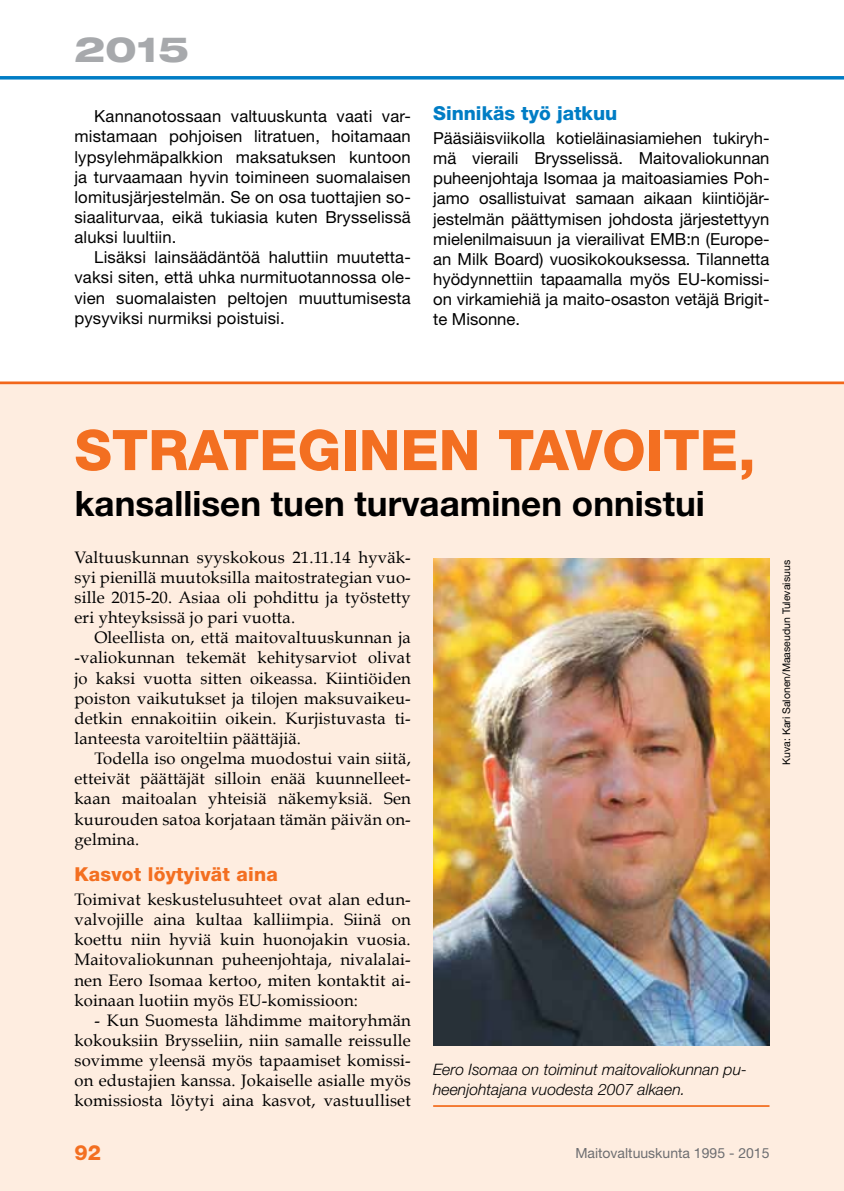
<style>
.page{position:relative;width:844px;height:1191px;background:#fff}
.page>*{position:absolute;margin:0;border:0;box-sizing:border-box;transform-origin:0 0}
.t1{font:800 56px "Helvetica Neue";color:#f36f21}
.t2{font:700 35px "Helvetica Neue";color:#000}
.t3{font:800 expanded 35px "Helvetica Neue";color:#a7a9ac}
.t4{font:800 21px "Helvetica Neue";color:#f36f21}
.t5{font:800 19.25px "Helvetica Neue";letter-spacing:.01em;color:#f36f21}
.t6{font:800 19.25px "Helvetica Neue";color:#007dc5}
.t7{font:16.62px/20.1px "Book Antiqua";letter-spacing:.01em;color:#000;text-align:justify}
.t8{font:16.62px/20.1px "Helvetica Neue";letter-spacing:.01em;color:#000;text-align:justify}
.t9{font:italic 300 15.75px/20.1px "Helvetica Neue";color:#000}
.t10{font:14px "Helvetica Neue";color:#6d6e71}
.t11{font:13.47px "Helvetica Neue";color:#6d6e71}
.t12{font:10.5px "Helvetica Neue";color:#000}
</style>
<div class="page">
<svg style="left:0;top:76px;width:843px;height:4px;background:#1f8ccc"></svg>
<div style="left:0;top:381px;width:843px;height:810px;background:#feede0"></div>
<img style="left:433px;top:558px;width:336px;height:487px">
<hr style="left:433px;top:1105px;width:336px;height:1px;background:#f36f21">
<hr style="left:0;top:381px;width:843px;height:3px;background:#f36f21">
<h2 class="t3" style="left:74px;top:27px;width:116px">2015</h2>
<p class="t8" style="left:74px;top:106px;width:338px;text-indent:20px">Kannanotossaan valtuuskunta vaati var&shy;mistamaan pohjoisen litratuen, hoitamaan lypsylehmäpalkkion maksatuksen kuntoon ja turvaamaan hyvin toimineen suomalaisen lomitusjärjestelmän. Se on osa tuottajien so&shy;siaaliturvaa, eikä tukiasia kuten Brysselissä aluksi luultiin.</p>
<p class="t8" style="left:74px;top:247px;width:338px;text-indent:20px">Lisäksi lainsäädäntöä haluttiin muutetta&shy;vaksi siten, että uhka nurmituotannossa ole&shy;vien suomalaisten peltojen muuttumisesta pysyviksi nurmiksi poistuisi.</p>
<p class="t6" style="left:433px;top:102px;width:186px">Sinnikäs työ jatkuu</p>
<p class="t8" style="left:433px;top:128px;width:338px">Pääsiäisviikolla kotieläinasiamiehen tukiryh&shy;mä vieraili Brysselissä. Maitovaliokunnan puheenjohtaja Isomaa ja maitoasiamies Poh&shy;jamo osallistuivat samaan aikaan kiintiöjär&shy;jestelmän päättymisen johdosta järjestettyyn mielenilmaisuun ja vierailivat EMB:n (Europe&shy;an Milk Board) vuosikokouksessa. Tilannetta hyödynnettiin tapaamalla myös EU-komissi&shy;on virkamiehiä ja maito-osaston vetäjä Brigit&shy;te Misonne.</p>
<h1 class="t1" style="left:74px;top:417px;width:682px">STRATEGINEN TAVOITE,</h1>
<h2 class="t2" style="left:74px;top:481px;width:631px">kansallisen tuen turvaaminen onnistui</h2>
<p class="t7" style="left:74px;top:547px;width:338px">Valtuuskunnan syyskokous 21.11.14 hyväk&shy;syi pienillä muutoksilla maitostrategian vuo&shy;sille 2015-20. Asiaa oli pohdittu ja työstetty eri yhteyksissä jo pari vuotta.</p>
<p class="t7" style="left:74px;top:627px;width:338px;text-indent:20px">Oleellista on, että maitovaltuuskunnan ja -valiokunnan tekemät kehitysarviot olivat jo kaksi vuotta sitten oikeassa. Kiintiöiden poiston vaikutukset ja tilojen maksuvaikeu&shy;detkin ennakoitiin oikein. Kurjistuvasta ti&shy;lanteesta varoiteltiin päättäjiä.</p>
<p class="t7" style="left:74px;top:748px;width:338px;text-indent:20px">Todella iso ongelma muodostui vain siitä, etteivät päättäjät silloin enää kuunnelleet&shy;kaan maitoalan yhteisiä näkemyksiä. Sen kuurouden satoa korjataan tämän päivän on&shy;gelmina.</p>
<p class="t5" style="left:74px;top:863px;width:205px">Kasvot löytyivät aina</p>
<p class="t7" style="left:74px;top:889px;width:338px">Toimivat keskustelusuhteet ovat alan edun&shy;valvojille aina kultaa kalliimpia. Siinä on koettu niin hyviä kuin huonojakin vuosia.<br>Maitovaliokunnan puheenjohtaja, nivalalai&shy;nen Eero Isomaa kertoo, miten kontaktit ai&shy;koinaan luotiin myös EU-komissioon:</p>
<p class="t7" style="left:74px;top:1010px;width:338px;text-indent:20px">- Kun Suomesta lähdimme maitoryhmän kokouksiin Brysseliin, niin samalle reissulle sovimme yleensä myös tapaamiset komissi&shy;on edustajien kanssa. Jokaiselle asialle myös komissiosta löytyi aina kasvot, vastuulliset</p>
<p class="t9" style="left:433px;top:1059px;width:315px">Eero Isomaa on toiminut maitovaliokunnan pu&shy;heenjohtajana vuodesta 2007 alkaen.</p>
<p class="t12" style="left:779px;top:765px;width:206px;rotate:-90deg">Kuva: Kari Salonen/Maaseudun Tulevaisuus</p>
<p class="t4" style="left:74px;top:1140px;width:28px">92</p>
<p class="t10" style="left:575px;top:1144px;width:196px">Maitovaltuuskunta 1995 - 2015</p>
<p class="t11" style="left:433px;top:1145px;width:338px">MAITOVALTUUSKUNTA Suomalaisen maidon puolesta</p>
</div>
